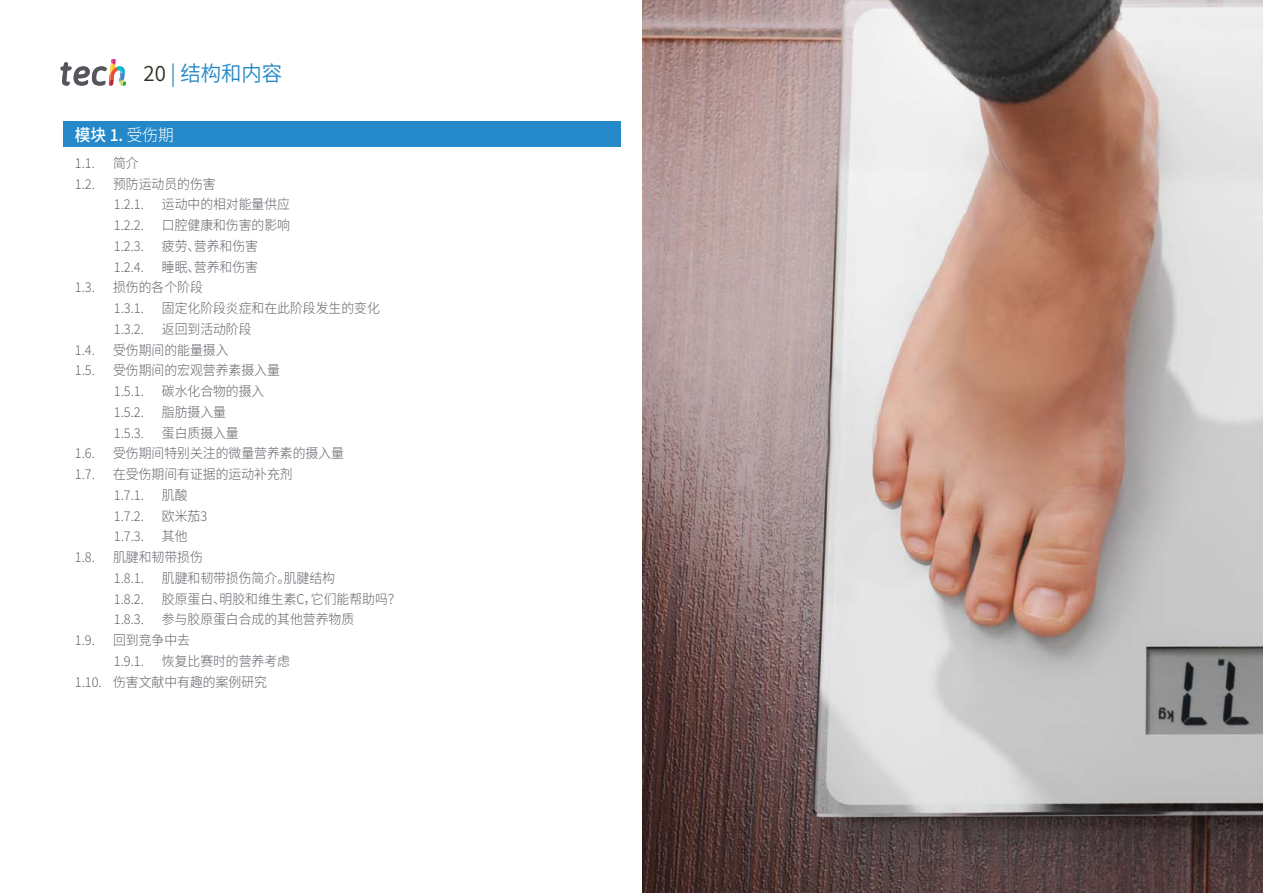
<style>
.page{position:relative;width:1263px;height:893px;background:#fff}
.page>*{position:absolute;margin:0;border:0;box-sizing:border-box;transform-origin:0 0}
.t1{font:21px "Source Han Sans CN";color:#2488c9}
.t2{font:500 16.5px "Source Han Sans CN";color:#fff;scale:.95 1}
.t3{font:300 13.5px/20.7px "Source Han Sans CN";color:#61646a;scale:.95 1}
.s1{color:#312e20}
.s2{font-weight:300}
</style>
<div class="page">
<img style="left:642px;top:0;width:621px;height:893px">
<div style="left:64px;top:121px;width:557px;height:26px;background:#2488c9"></div>
<svg style="left:61px;top:59px;width:65px;height:27px"></svg>
<h1 class="t1" style="left:144px;top:61px;width:140px"><span class="s1">20</span> | 结构和内容</h1>
<p class="t2" style="left:75px;top:125px;width:106px">模块 1. <span class="s2">受伤期</span></p>
<p class="t3" style="left:75px;top:153px;width:23px">1.1.</p>
<p class="t3" style="left:113px;top:153px;width:28px">简介</p>
<p class="t3" style="left:75px;top:174px;width:23px">1.2.</p>
<p class="t3" style="left:113px;top:174px;width:110px">预防运动员的伤害<br>1.2.1.</p>
<p class="t3" style="left:162px;top:194px;width:136px">运动中的相对能量供应</p>
<p class="t3" style="left:114px;top:215px;width:33px">1.2.2.</p>
<p class="t3" style="left:162px;top:215px;width:136px">口腔健康和伤害的影响</p>
<p class="t3" style="left:114px;top:236px;width:33px">1.2.3.</p>
<p class="t3" style="left:162px;top:236px;width:103px">疲劳、营养和伤害</p>
<p class="t3" style="left:114px;top:257px;width:33px">1.2.4.</p>
<p class="t3" style="left:162px;top:257px;width:103px">睡眠、营养和伤害</p>
<p class="t3" style="left:75px;top:277px;width:23px">1.3.</p>
<p class="t3" style="left:113px;top:277px;width:96px">损伤的各个阶段<br>1.3.1.</p>
<p class="t3" style="left:162px;top:298px;width:231px">固定化阶段炎症和在此阶段发生的变化</p>
<p class="t3" style="left:114px;top:319px;width:33px">1.3.2.</p>
<p class="t3" style="left:162px;top:319px;width:96px">返回到活动阶段</p>
<p class="t3" style="left:75px;top:340px;width:23px">1.4.</p>
<p class="t3" style="left:113px;top:340px;width:123px">受伤期间的能量摄入</p>
<p class="t3" style="left:75px;top:360px;width:23px">1.5.</p>
<p class="t3" style="left:113px;top:360px;width:177px">受伤期间的宏观营养素摄入量<br>1.5.1.</p>
<p class="t3" style="left:162px;top:381px;width:109px">碳水化合物的摄入</p>
<p class="t3" style="left:114px;top:402px;width:33px">1.5.2.</p>
<p class="t3" style="left:162px;top:402px;width:69px">脂肪摄入量</p>
<p class="t3" style="left:114px;top:423px;width:33px">1.5.3.</p>
<p class="t3" style="left:162px;top:423px;width:83px">蛋白质摄入量</p>
<p class="t3" style="left:75px;top:443px;width:23px">1.6.</p>
<p class="t3" style="left:113px;top:443px;width:245px">受伤期间特别关注的微量营养素的摄入量</p>
<p class="t3" style="left:75px;top:464px;width:23px">1.7.</p>
<p class="t3" style="left:113px;top:464px;width:191px">在受伤期间有证据的运动补充剂<br>1.7.1.</p>
<p class="t3" style="left:162px;top:485px;width:28px">肌酸</p>
<p class="t3" style="left:114px;top:506px;width:33px">1.7.2.</p>
<p class="t3" style="left:162px;top:506px;width:49px">欧米茄3</p>
<p class="t3" style="left:114px;top:526px;width:33px">1.7.3.</p>
<p class="t3" style="left:162px;top:526px;width:28px">其他</p>
<p class="t3" style="left:75px;top:547px;width:23px">1.8.</p>
<p class="t3" style="left:113px;top:547px;width:96px">肌腱和韧带损伤<br>1.8.1.</p>
<p class="t3" style="left:162px;top:568px;width:184px">肌腱和韧带损伤简介。肌腱结构</p>
<p class="t3" style="left:114px;top:589px;width:33px">1.8.2.</p>
<p class="t3" style="left:162px;top:589px;width:253px">胶原蛋白、明胶和维生素C，它们能帮助吗？</p>
<p class="t3" style="left:114px;top:609px;width:33px">1.8.3.</p>
<p class="t3" style="left:162px;top:609px;width:204px">参与胶原蛋白合成的其他营养物质</p>
<p class="t3" style="left:75px;top:630px;width:23px">1.9.</p>
<p class="t3" style="left:113px;top:630px;width:82px">回到竞争中去<br>1.9.1.</p>
<p class="t3" style="left:75px;top:651px;width:228px;text-indent:87px">恢复比赛时的营养考虑<br>1.10. 伤害文献中有趣的案例研究</p>
</div>
